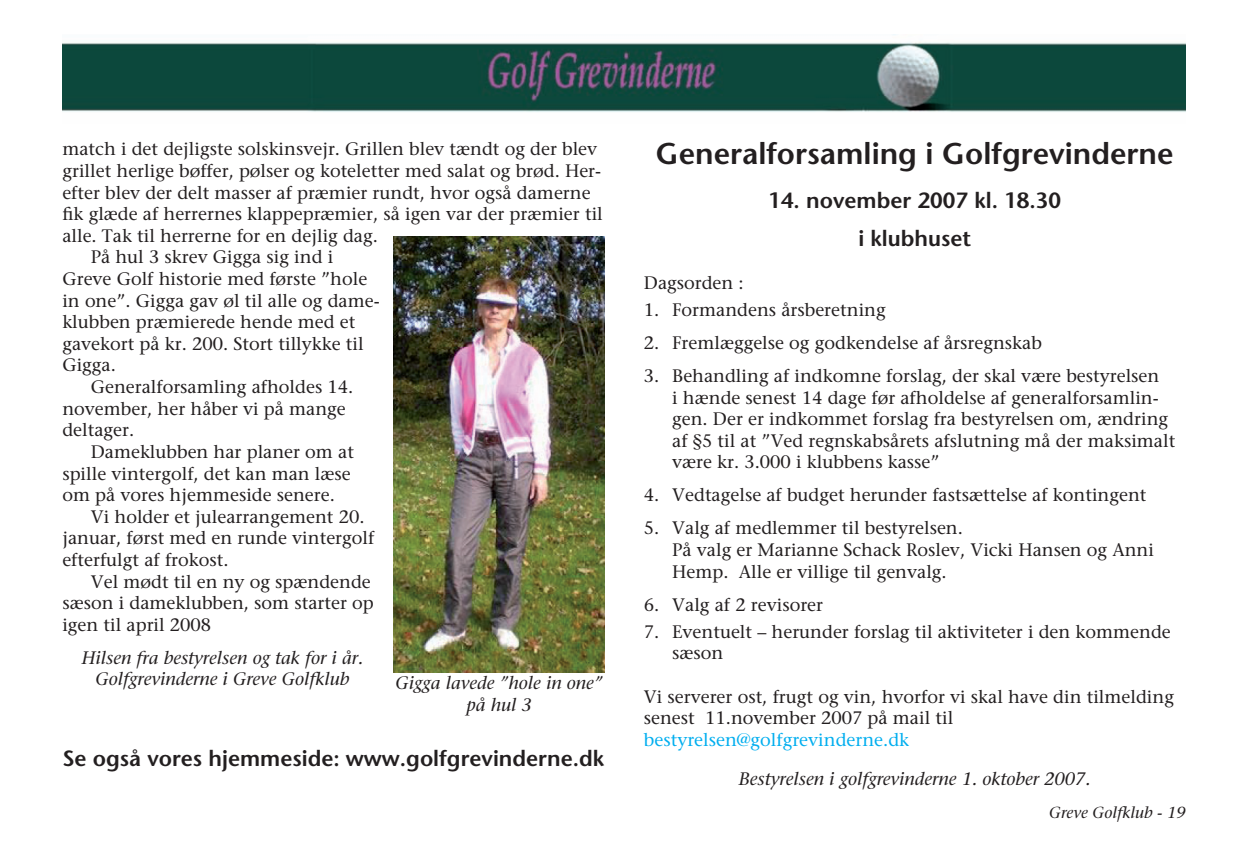
<style>
.page{position:relative;width:1248px;height:851px;background:#fff}
.page>*{position:absolute;margin:0;border:0;box-sizing:border-box;transform-origin:0 0}
.t1{font:600 30px "Stone Sans";color:#231f20}
.t2{font:600 22px/37.8px "Stone Sans";color:#231f20;text-align:center}
.t3{font:18px/21.6px "Stone Serif";color:#231f20}
.t4{font:italic 18px/21.6px "Stone Serif";color:#231f20;text-align:center}
.t5{font:18px "Stone Serif";color:#00aeef}
.t6{font:italic 16px "Stone Serif";color:#231f20}
</style>
<div class="page">
<img style="left:394px;top:237px;width:210px;height:435px">
<img style="left:63px;top:42px;width:1122px;height:70px">
<p class="t3" style="left:62px;top:138px;width:536px">match i det dejligste solskinsvejr. Grillen blev tændt og der blev</p>
<p class="t3" style="left:62px;top:160px;width:540px">grillet herlige bøffer, pølser og koteletter med salat og brød. Her-</p>
<p class="t3" style="left:62px;top:181px;width:529px">efter blev der delt masser af præmier rundt, hvor også damerne</p>
<p class="t3" style="left:62px;top:203px;width:542px">fik glæde af herrernes klappepræmier, så igen var der præmier til</p>
<p class="t3" style="left:62px;top:225px;width:317px">alle. Tak til herrerne for en dejlig dag.</p>
<p class="t3" style="left:91px;top:246px;width:244px">På hul 3 skrev Gigga sig ind i</p>
<p class="t3" style="left:62px;top:268px;width:306px">Greve Golf historie med første ”hole</p>
<p class="t3" style="left:62px;top:289px;width:319px">in one”. Gigga gav øl til alle og dame-</p>
<p class="t3" style="left:62px;top:311px;width:294px">klubben præmierede hende med et</p>
<p class="t3" style="left:62px;top:333px;width:303px">gavekort på kr. 200. Stort tillykke til</p>
<p class="t3" style="left:62px;top:354px;width:55px">Gigga.</p>
<p class="t3" style="left:91px;top:376px;width:264px">Generalforsamling afholdes 14.</p>
<p class="t3" style="left:62px;top:397px;width:285px">november, her håber vi på mange</p>
<p class="t3" style="left:62px;top:419px;width:73px">deltager.</p>
<p class="t3" style="left:91px;top:441px;width:265px">Dameklubben har planer om at</p>
<p class="t3" style="left:62px;top:462px;width:290px">spille vintergolf, det kan man læse</p>
<p class="t3" style="left:62px;top:484px;width:274px">om på vores hjemmeside senere.</p>
<p class="t3" style="left:91px;top:505px;width:275px">Vi holder et julearrangement 20.</p>
<p class="t3" style="left:62px;top:527px;width:313px">januar, først med en runde vintergolf</p>
<p class="t3" style="left:62px;top:549px;width:168px">efterfulgt af frokost.</p>
<p class="t3" style="left:91px;top:570px;width:281px">Vel mødt til en ny og spændende</p>
<p class="t3" style="left:62px;top:592px;width:313px">sæson i dameklubben, som starter op</p>
<p class="t3" style="left:62px;top:613px;width:150px">igen til april 2008</p>
<p class="t4" style="left:82px;top:647px;width:283px">Hilsen fra bestyrelsen og tak for i år.<br>Golfgrevinderne i Greve Golfklub</p>
<p class="t4" style="left:395px;top:672px;width:209px">Gigga lavede ”hole in one” på hul 3</p>
<p class="t2" style="left:62px;top:739px;width:543px">Se også vores hjemmeside: www.golfgrevinderne.dk</p>
<h1 class="t1" style="left:655px;top:136px;width:519px">Generalforsamling i Golfgrevinderne</h1>
<p class="t2" style="left:768px;top:181px;width:294px">14. november 2007 kl. 18.30 i klubhuset</p>
<p class="t3" style="left:643px;top:272px;width:101px">Dagsorden :</p>
<p class="t3" style="left:643px;top:299px;width:243px">1. Formandens årsberetning</p>
<p class="t3" style="left:643px;top:332px;width:399px">2. Fremlæggelse og godkendelse af årsregnskab</p>
<p class="t3" style="left:672px;top:365px;width:504px;text-indent:-28px">3. Behandling af indkomne forslag, der skal være bestyrelsen<br>i hænde senest 14 dage før afholdelse af generalforsamlin&shy;gen. Der er indkommet forslag fra bestyrelsen om, ændring af §5 til at ”Ved regnskabsårets afslutning må der maksimalt være kr. 3.000 i klubbens kasse”</p>
<p class="t3" style="left:643px;top:484px;width:504px">4. Vedtagelse af budget herunder fastsættelse af kontingent</p>
<p class="t3" style="left:672px;top:517px;width:483px;text-indent:-28px">5. Valg af medlemmer til bestyrelsen.<br>På valg er Marianne Schack Roslev, Vicki Hansen og Anni<br>Hemp. Alle er villige til genvalg.</p>
<p class="t3" style="left:643px;top:593px;width:181px">6. Valg af 2 revisorer</p>
<p class="t3" style="left:672px;top:620px;width:500px;text-indent:-28px">7. Eventuelt – herunder forslag til aktiviteter i den kommende sæson</p>
<p class="t3" style="left:643px;top:685px;width:531px">Vi serverer ost, frugt og vin, hvorfor vi skal have din tilmelding senest 11.november 2007 på mail til</p>
<p class="t5" style="left:643px;top:728px;width:267px">bestyrelsen@golfgrevinderne.dk</p>
<p class="t4" style="left:738px;top:767px;width:353px">Bestyrelsen i golfgrevinderne 1. oktober 2007.</p>
<p class="t6" style="left:1049px;top:802px;width:138px">Greve Golfklub - 19</p>
</div>
